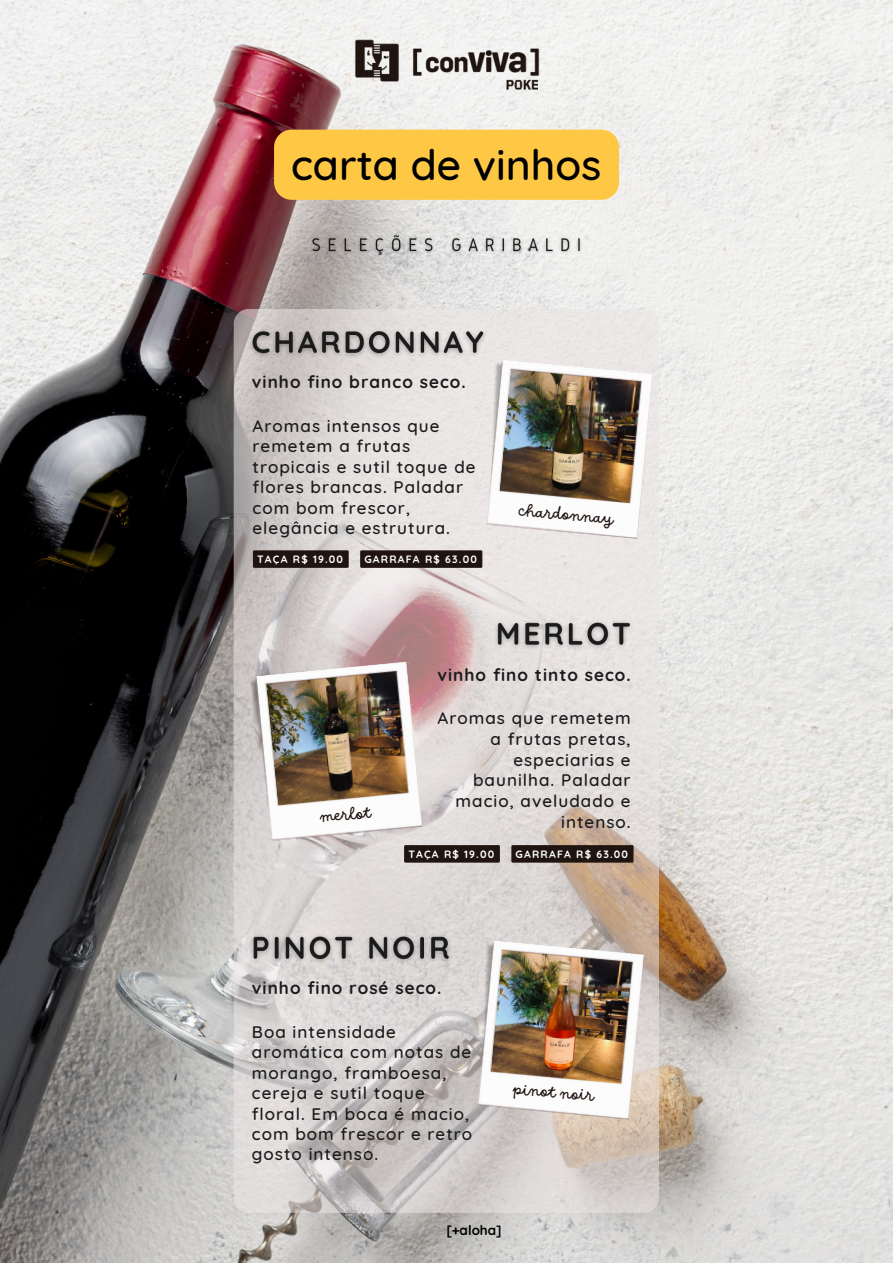
<style>
.page{position:relative;width:893px;height:1264px;background:#fff}
.page>*{position:absolute;margin:0;border:0;box-sizing:border-box;transform-origin:0 0}
.t1{font:500 42.45px "Quicksand";color:#000}
.t2{font:500 17.1px/20.4px "Quicksand";letter-spacing:.06em;color:#1b1b1b}
.t3{font:700 17.1px "Quicksand";letter-spacing:.06em;color:#1b1b1b}
.t4{font:16.5px "DO Script Regular";color:#1f140f}
.t5{font:700 13.5px "Quicksand";color:#000}
.t6{font:700 10.65px "Quicksand";letter-spacing:.11em;color:#fff}
</style>
<div class="page">
<img style="left:0;top:0;width:892px;height:1262px">
<img style="left:343px;top:38px;width:206px;height:57px">
<svg style="left:234px;top:309px;width:425px;height:903px;background:#d7d0ce"></svg>
<img style="left:243px;top:315px;width:251px;height:56px">
<img style="left:243px;top:921px;width:218px;height:55px">
<img style="left:471px;top:939px;width:173px;height:180px">
<img style="left:479px;top:359px;width:174px;height:180px">
<img style="left:249px;top:661px;width:174px;height:181px">
<img style="left:306px;top:231px;width:287px;height:30px">
<div style="left:274px;top:130px;width:345px;height:70px;background:#ffc844;border-radius:18px"></div>
<img style="left:487px;top:607px;width:153px;height:54px">
<svg style="left:253px;top:550px;width:95px;height:18px;background:#231814"></svg>
<svg style="left:360px;top:550px;width:122px;height:18px;background:#241915"></svg>
<svg style="left:404px;top:845px;width:96px;height:17px;background:#211611"></svg>
<div style="left:511px;top:845px;width:122px;height:17px;background:#1f140f"></div>
<p class="t1" style="left:291px;top:137px;width:312px">carta de vinhos</p>
<p class="t3" style="left:252px;top:371px;width:215px">vinho fino branco seco.</p>
<p class="t2" style="left:252px;top:415px;width:224px">Aromas intensos que remetem a frutas tropicais e sutil toque de flores brancas. Paladar com bom frescor, elegância e estrutura.</p>
<p class="t6" style="left:257px;top:552px;width:87px">TAÇA R$ 19.00</p>
<p class="t6" style="left:364px;top:552px;width:114px">GARRAFA R$ 63.00</p>
<p class="t4" style="left:520px;top:501px;width:96px;rotate:5deg">chardonnay</p>
<p class="t4" style="left:319px;top:807px;width:53px;rotate:-5deg">merlot</p>
<p class="t3" style="left:437px;top:663px;width:195px">vinho fino tinto seco.</p>
<p class="t2" style="left:437px;top:707px;width:195px;text-align:right">Aromas que remetem a frutas pretas, especiarias e baunilha. Paladar macio, aveludado e intenso.</p>
<p class="t6" style="left:408px;top:847px;width:87px">TAÇA R$ 19.00</p>
<p class="t6" style="left:515px;top:847px;width:114px">GARRAFA R$ 63.00</p>
<p class="t3" style="left:252px;top:976px;width:191px">vinho fino rosé seco.</p>
<p class="t2" style="left:252px;top:1020px;width:222px">Boa intensidade aromática com notas de morango, framboesa, cereja e sutil toque floral. Em boca é macio, com bom frescor e retro gosto intenso.</p>
<p class="t4" style="left:514px;top:1079px;width:83px;rotate:5deg">pinot noir</p>
<p class="t5" style="left:446px;top:1221px;width:57px">[+aloha]</p>
</div>
